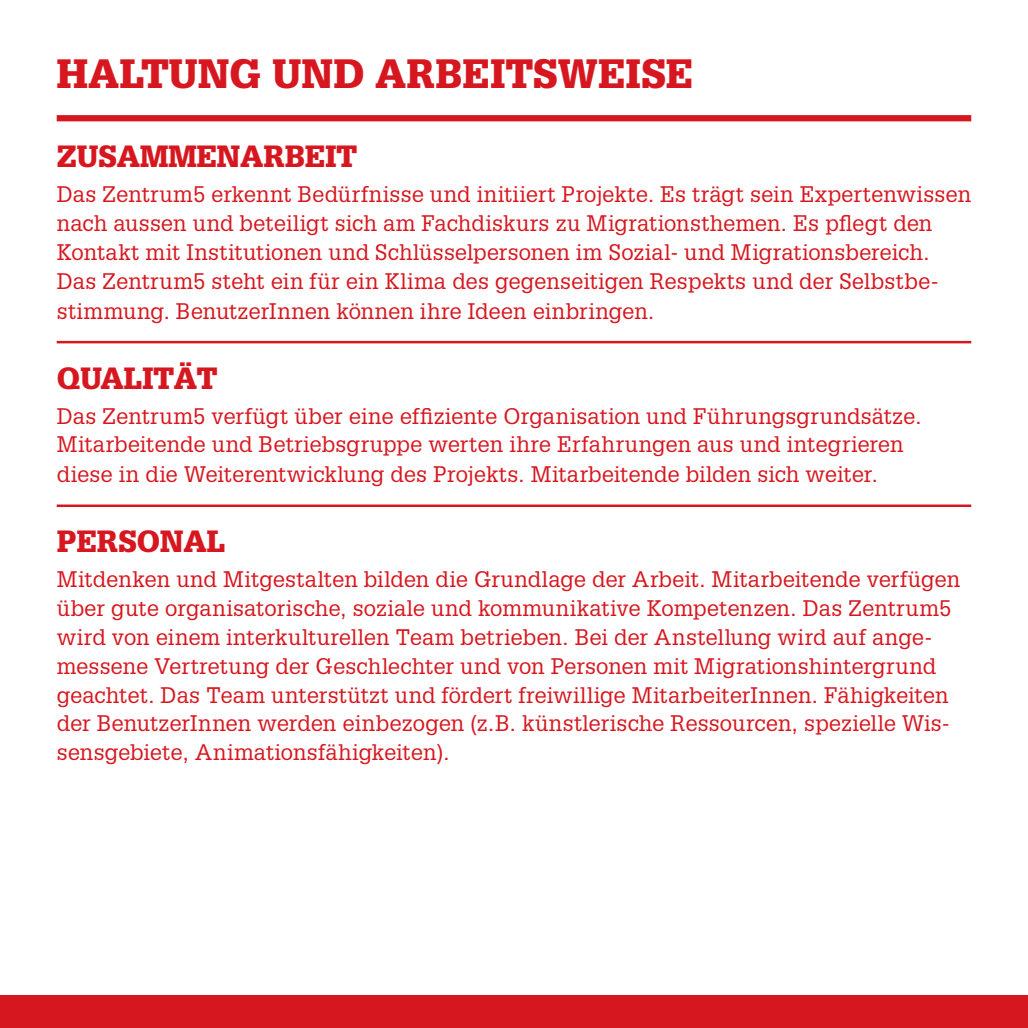
<style>
.page{position:relative;width:1028px;height:1028px;background:#fff}
.page>*{position:absolute;margin:0;border:0;box-sizing:border-box;transform-origin:0 0}
.t1{font:900 40px "Glypha";letter-spacing:.01em;color:#d7171f}
.t2{font:900 30px "Glypha";color:#d7171f}
.t3{font:22px/28.8px "Glypha";letter-spacing:.005em;color:#d7171f}
</style>
<div class="page">
<div style="left:57px;top:115px;width:914px;height:6px;background:#d7171f"></div>
<hr style="left:57px;top:341px;width:914px;height:2px;background:#d7171f">
<hr style="left:57px;top:504px;width:914px;height:3px;background:#d7171f">
<div style="left:0;top:995px;width:1028px;height:33px;background:#d7171f"></div>
<h1 class="t1" style="left:57px;top:49px;width:638px">HALTUNG UND ARBEITSWEISE</h1>
<h2 class="t2" style="left:57px;top:138px;width:302px">ZUSAMMENARBEIT</h2>
<p class="t3" style="left:57px;top:179px;width:916px">Das Zentrum5 erkennt Bedürfnisse und initiiert Projekte. Es trägt sein Expertenwissen nach aussen und beteiligt sich am Fachdiskurs zu Migrationsthemen. Es pflegt den Kontakt mit Institutionen und Schlüsselpersonen im Sozial- und Migrationsbereich.<br>Das Zentrum5 steht ein für ein Klima des gegenseitigen Respekts und der Selbstbe&shy;stimmung. BenutzerInnen können ihre Ideen einbringen.</p>
<h2 class="t2" style="left:57px;top:360px;width:162px">QUALITÄT</h2>
<p class="t3" style="left:57px;top:400px;width:866px;line-height:29.5px">Das Zentrum5 verfügt über eine effiziente Organisation und Führungsgrundsätze.<br>Mitarbeitende und Betriebsgruppe werten ihre Erfahrungen aus und integrieren diese in die Weiterentwicklung des Projekts. Mitarbeitende bilden sich weiter.</p>
<h2 class="t2" style="left:57px;top:523px;width:170px">PERSONAL</h2>
<p class="t3" style="left:57px;top:564px;width:905px">Mitdenken und Mitgestalten bilden die Grundlage der Arbeit. Mitarbeitende verfügen über gute organisatorische, soziale und kommunikative Kompetenzen. Das Zentrum5 wird von einem interkulturellen Team betrieben. Bei der Anstellung wird auf ange&shy;messene Vertretung der Geschlechter und von Personen mit Migrationshintergrund geachtet. Das Team unterstützt und fördert freiwillige MitarbeiterInnen. Fähigkeiten der BenutzerInnen werden einbezogen (z.B. künstlerische Ressourcen, spezielle Wis&shy;sensgebiete, Animationsfähigkeiten).</p>
</div>
